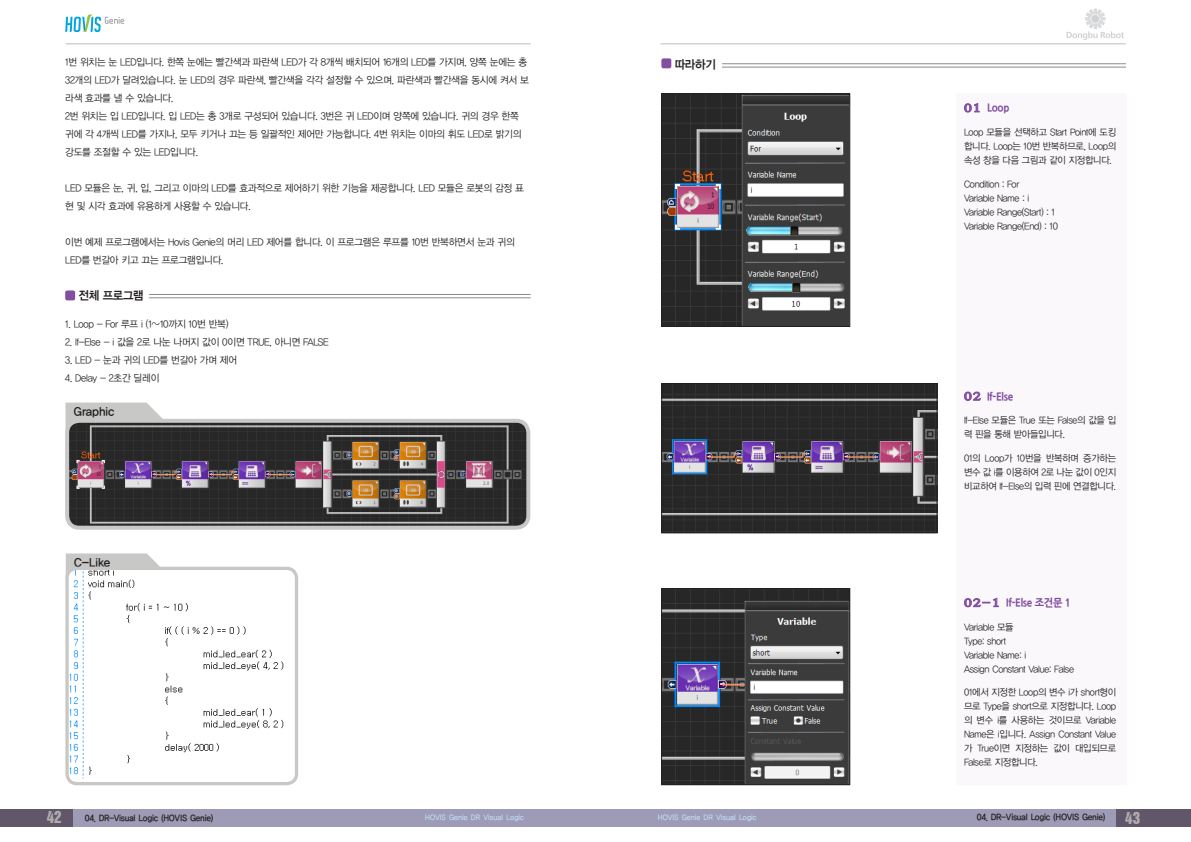
<style>
.page{position:relative;width:1191px;height:842px;background:#fff}
.page>*{position:absolute;margin:0;border:0;box-sizing:border-box;transform-origin:0 0}
.t1{font:15px "Swiss 921 BT Regular A";color:#aeadad}
.t2{font:12px "YDVYGO14";letter-spacing:-.025em;color:#231f20;scale:.95 1}
.t3{font:12px "YDVYGO14";color:#231f20;scale:.95 1}
.t4{font:700 10.6px "Nanum Gothic OTF Extra";letter-spacing:-.025em;color:#824fa0;scale:.95 1}
.t5{font:10px/18px "YDVYGO12";letter-spacing:-.025em;color:#231f20;scale:.95 1}
.t6{font:9.6px/14px "YDVYGO12";letter-spacing:-.025em;color:#231f20;text-align:justify;scale:.95 1}
.t7{font:9px "Cre Go B";letter-spacing:-.035em;color:#231f20}
.t8{font:8px "Cre Go M";color:#c6e3ff}
.s1{font-family:"Nanum Myeongjo OTF Extra";font-size:10.8px}
</style>
<div class="page">
<div style="left:0;top:809px;width:73px;height:17px;background:#62566a"></div>
<div style="left:1115px;top:809px;width:76px;height:17px;background:#62566a"></div>
<div style="left:73px;top:809px;width:522px;height:17px;background:#9e9bb6"></div>
<div style="left:594px;top:809px;width:521px;height:17px;background:#9e9bb6"></div>
<hr style="left:66px;top:44px;width:465px;height:1px;background:#bcbdc0">
<hr style="left:660px;top:44px;width:465px;height:1px;background:#bcbdc0">
<svg style="left:65px;top:15px;width:59px;height:17px"></svg>
<svg style="left:1066px;top:9px;width:58px;height:31px"></svg>
<div style="left:65px;top:290px;width:10px;height:10px;background:#824fa0;border-radius:2px"></div>
<svg style="left:66px;top:403px;width:107px;height:22px"></svg>
<img style="left:67px;top:421px;width:460px;height:104px">
<div style="left:65px;top:419px;width:465px;height:111px;border:4px solid #c8c8c7;border-radius:12px"></div>
<svg style="left:66px;top:553px;width:107px;height:19px"></svg>
<img style="left:67px;top:568px;width:227px;height:211px">
<div style="left:65px;top:567px;width:233px;height:218px;border:3px solid #c8c8c7;border-radius:10px"></div>
<hr style="left:149px;top:294px;width:382px;height:1px;background:#000">
<hr style="left:149px;top:297px;width:382px;height:1px;background:#000">
<div style="left:661px;top:58px;width:10px;height:10px;background:#824fa0;border-radius:2px"></div>
<div style="left:956px;top:94px;width:170px;height:691px;background:#faf8fb"></div>
<svg style="left:964px;top:103px;width:16px;height:10px"></svg>
<svg style="left:964px;top:391px;width:17px;height:10px"></svg>
<svg style="left:964px;top:597px;width:35px;height:11px"></svg>
<img style="left:663px;top:96px;width:185px;height:229px">
<div style="left:661px;top:94px;width:189px;height:233px;border:1px solid #231f20"></div>
<img style="left:663px;top:590px;width:185px;height:193px">
<div style="left:661px;top:588px;width:189px;height:197px;border:1px solid #231f20"></div>
<hr style="left:722px;top:63px;width:404px;height:1px;background:#000">
<hr style="left:722px;top:67px;width:404px;height:1px;background:#000">
<img style="left:663px;top:385px;width:272px;height:146px">
<div style="left:661px;top:383px;width:276px;height:150px;border:1px solid #231f20"></div>
<p class="t5" style="left:65px;top:53px;width:489px">1번 위치는 눈 LED입니다. 한쪽 눈에는 빨간색과 파란색 LED가 각 8개씩 배치되어 16개의 LED를 가지며, 양쪽 눈에는 총<br>32개의 LED가 달려있습니다. 눈 LED의 경우 파란색, 빨간색을 각각 설정할 수 있으며, 파란색과 빨간색을 동시에 켜서 보 라색 효과를 낼 수 있습니다.</p>
<p class="t5" style="left:65px;top:107px;width:482px">2번 위치는 입 LED입니다. 입 LED는 총 3개로 구성되어 있습니다. 3번은 귀 LED이며 양쪽에 있습니다. 귀의 경우 한쪽 귀에 각 4개씩 LED를 가지나, 모두 키거나 끄는 등 일괄적인 제어만 가능합니다. 4번 위치는 이마의 휘도 LED로 밝기의 강도를 조절할 수 있는 LED입니다.</p>
<p class="t5" style="left:65px;top:179px;width:484px">LED 모듈은 눈, 귀, 입, 그리고 이마의 LED를 효과적으로 제어하기 위한 기능을 제공합니다. LED 모듈은 로봇의 감정 표 현 및 시각 효과에 유용하게 사용할 수 있습니다.</p>
<p class="t5" style="left:65px;top:233px;width:475px">이번 예제 프로그램에서는 Hovis Genie의 머리 LED 제어를 합니다. 이 프로그램은 루프를 10번 반복하면서 눈과 귀의<br>LED를 번갈아 키고 끄는 프로그램입니다.</p>
<p class="t2" style="left:79px;top:288px;width:70px">전체 프로그램</p>
<p class="t5" style="left:65px;top:315px;width:173px">1. Loop - For 루프 i (1~10까지 10번 반복)</p>
<p class="t5" style="left:65px;top:333px;width:279px">2. If-Else - i 값을 2로 나눈 나머지 값이 0이면 TRUE, 아니면 FALSE</p>
<p class="t5" style="left:65px;top:351px;width:182px">3. LED - 눈과 귀의 LED를 번갈아 가며 제어</p>
<p class="t5" style="left:65px;top:369px;width:101px">4. Delay - 2초간 딜레이</p>
<p class="t3" style="left:74px;top:404px;width:44px">Graphic</p>
<p class="t2" style="left:74px;top:555px;width:40px">C-Like</p>
<p class="t2" style="left:674px;top:57px;width:45px">따라하기</p>
<p class="t4" style="left:964px;top:102px;width:49px"><span class="s1">01</span> Loop</p>
<p class="t6" style="left:964px;top:124px;width:162px">Loop 모듈을 선택하고 Start Point에 도킹 합니다. Loop는 10번 반복하므로, Loop의 속성 창을 다음 그림과 같이 지정합니다.</p>
<p class="t6" style="left:964px;top:176px;width:60px">Condition : For</p>
<p class="t6" style="left:964px;top:190px;width:70px">Variable Name : i</p>
<p class="t6" style="left:964px;top:204px;width:97px">Variable Range(Start) : 1</p>
<p class="t6" style="left:964px;top:218px;width:100px">Variable Range(End) : 10</p>
<p class="t4" style="left:964px;top:390px;width:53px"><span class="s1">02</span> If-Else</p>
<p class="t6" style="left:964px;top:413px;width:162px">If-Else 모듈은 True 또는 False의 값을 입 력 핀을 통해 받아들입니다.</p>
<p class="t6" style="left:964px;top:450px;width:162px">01의 Loop가 10번을 반복하며 증가하는 변수 값 i를 이용하여 2로 나눈 값이 0인지 비교하여 If-Else의 입력 핀에 연결합니다.</p>
<p class="t4" style="left:964px;top:596px;width:114px"><span class="s1">02-1</span> If-Else 조건문 1</p>
<p class="t6" style="left:964px;top:619px;width:54px">Variable 모듈</p>
<p class="t6" style="left:964px;top:633px;width:46px">Type: short</p>
<p class="t6" style="left:964px;top:647px;width:67px">Variable Name: i</p>
<p class="t6" style="left:964px;top:661px;width:117px">Assign Constant Value: False</p>
<p class="t6" style="left:964px;top:685px;width:162px">01에서 지정한 Loop의 변수 i가 short형이 므로 Type을 short으로 지정합니다. Loop 의 변수 i를 사용하는 것이므로 Variable Name은 i입니다. Assign Constant Value 가 True이면 지정하는 값이 대입되므로 False로 지정합니다.</p>
<h1 class="t1" style="left:47px;top:807px;width:16px">42</h1>
<p class="t7" style="left:85px;top:814px;width:130px">04. DR-Visual Logic (HOVIS Genie)</p>
<h1 class="t1" style="left:1125px;top:808px;width:16px">43</h1>
<p class="t8" style="left:425px;top:813px;width:100px">HOVIS Genie DR Visual Logic</p>
<p class="t8" style="left:658px;top:813px;width:100px">HOVIS Genie DR Visual Logic</p>
<p class="t7" style="left:977px;top:813px;width:130px">04. DR-Visual Logic (HOVIS Genie)</p>
<p class="t7" style="left:978px;top:813px;width:129px">DR-Visual Logic 사용자 인터페이스</p>
</div>
